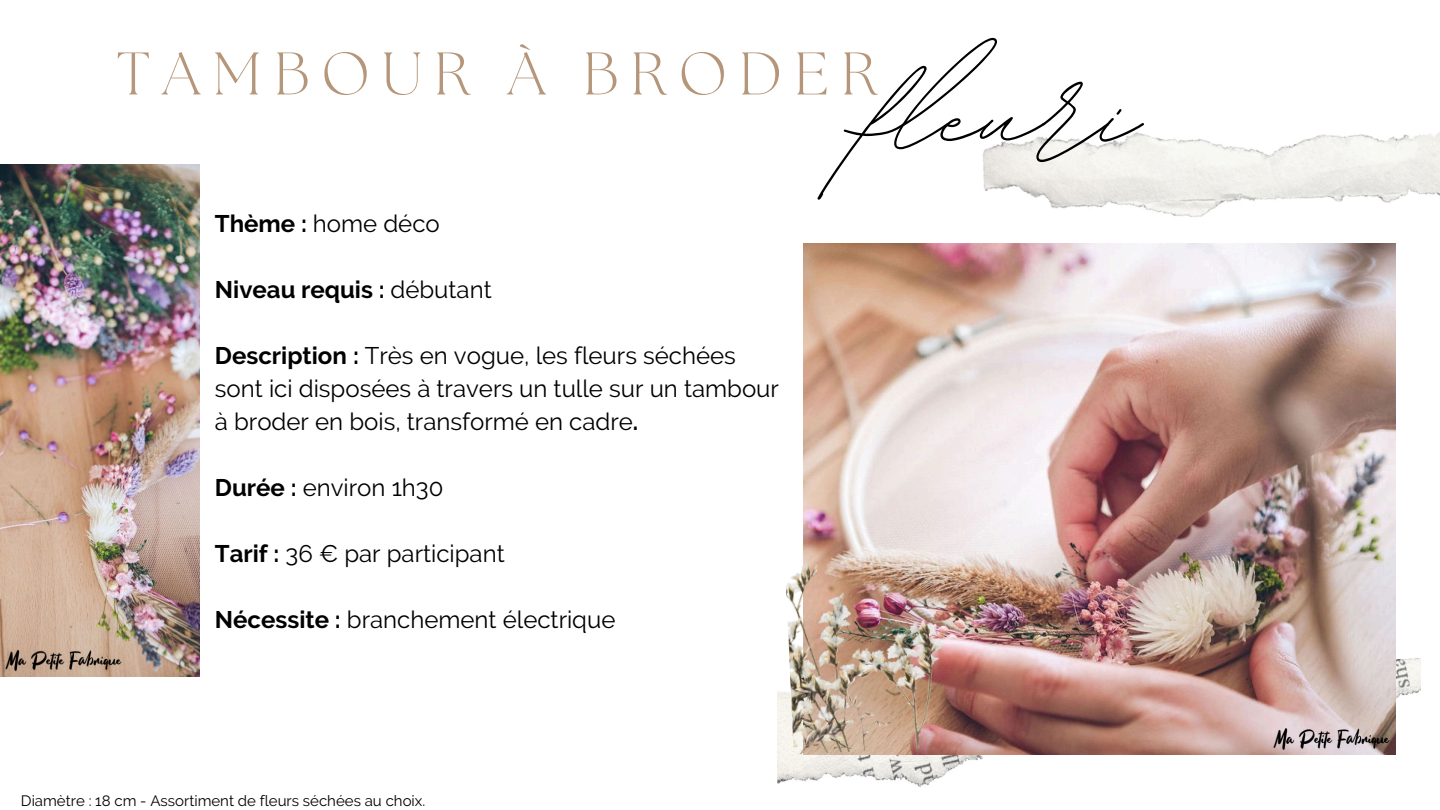
<style>
.page{position:relative;width:1440px;height:810px;background:#fff}
.page>*{position:absolute;margin:0;border:0;box-sizing:border-box;transform-origin:0 0}
.t1{font:200px "BD Script";color:#000}
.t2{font:300 60px "The Seasons";letter-spacing:.2em;color:#b6967a}
.t3{font:24px/33px "Raleway";color:#000}
.t4{font:700 24px "Raleway";color:#000}
.t5{font:15px "Raleway";color:#000}
.s1{font-weight:700}
.s2{font-weight:400}
</style>
<div class="page">
<img style="left:0;top:165px;width:199px;height:511px">
<img style="left:982px;top:132px;width:458px;height:85px">
<img style="left:778px;top:658px;width:643px;height:129px">
<img style="left:803px;top:243px;width:593px;height:512px">
<img style="left:783px;top:514px;width:235px;height:240px">
<img style="left:0;top:645px;width:127px;height:31px">
<img style="left:1268px;top:723px;width:127px;height:31px">
<h1 class="t1" style="left:865px;top:-46px;width:274px">fleuri</h1>
<h2 class="t2" style="left:117px;top:35px;width:762px">TAMBOUR À BRODER</h2>
<p class="t3" style="left:215px;top:207px;width:226px"><span class="s1">Thème :</span> home déco</p>
<p class="t4" style="left:215px;top:276px;width:278px">Niveau requis : <span class="s2">débutant</span></p>
<p class="t3" style="left:215px;top:339px;width:566px"><span class="s1">Description :</span> Très en vogue, les fleurs séchées sont ici disposées à travers un tulle sur un tambour à broder en bois, transformé en cadre<span class="s1">.</span></p>
<p class="t3" style="left:215px;top:471px;width:230px"><span class="s1">Durée :</span> environ 1h30</p>
<p class="t3" style="left:215px;top:537px;width:291px"><span class="s1">Tarif :</span> 36 € par participant</p>
<p class="t3" style="left:215px;top:603px;width:402px"><span class="s1">Nécessite :</span> branchement électrique</p>
<p class="t5" style="left:21px;top:792px;width:406px">Diamètre : 18 cm - Assortiment de fleurs séchées au choix.</p>
</div>
